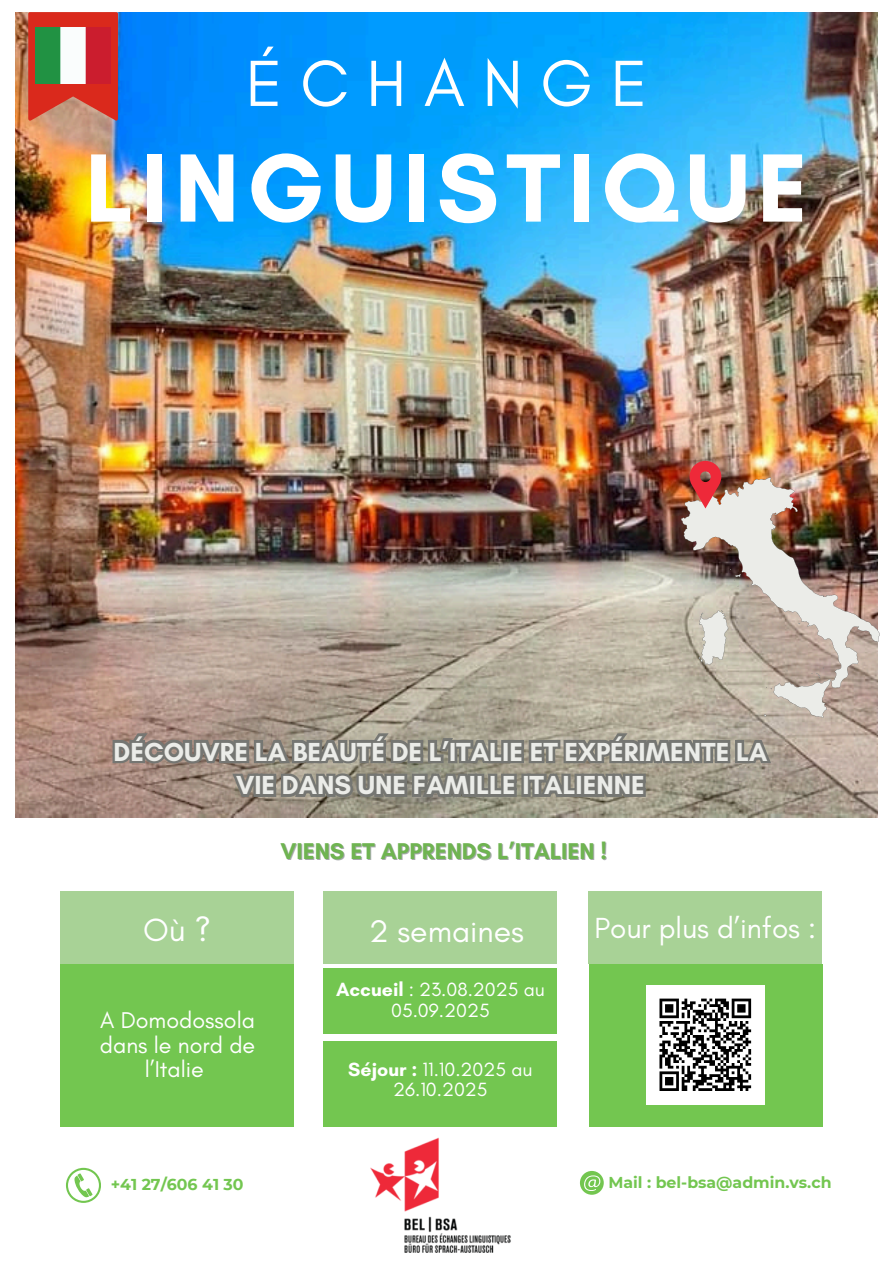
<style>
.page{position:relative;width:893px;height:1263px;background:#fff}
.page>*{position:absolute;margin:0;border:0;box-sizing:border-box;transform-origin:0 0}
.t1{font:700 98.85px "Glacial Indifference";letter-spacing:.075em;color:#fff}
.t2{font:66.45px "Glacial Indifference";letter-spacing:.265em;color:#fff}
.t3{font:32.62px "Glacial Indifference";color:#fff}
.t4{font:31.88px "Glacial Indifference";color:#fff}
.t5{font:29.62px "Glacial Indifference";color:#fff}
.t6{font:700 26.55px/33.8px "Glacial Indifference";color:#ebece8;text-align:center}
.t7{font:23.25px/24.8px "Glacial Indifference";color:#fff;text-align:center}
.t8{font:700 23.25px "Glacial Indifference";color:#6fb451}
.t9{font:19.5px/20.9px "Glacial Indifference";color:#fff;text-align:center}
.t10{font:700 15.75px "Montserrat";color:#73c650}
.s1{font-weight:700}
</style>
<div class="page">
<img style="left:15px;top:12px;width:863px;height:805px">
<svg style="left:580px;top:1171px;width:23px;height:23px"></svg>
<div style="left:60px;top:964px;width:234px;height:162px;background:#73c650"></div>
<div style="left:60px;top:891px;width:234px;height:73px;background:#a8d296"></div>
<div style="left:324px;top:891px;width:233px;height:73px;background:#a8d296"></div>
<div style="left:589px;top:891px;width:233px;height:73px;background:#a8d296"></div>
<div style="left:324px;top:969px;width:233px;height:65px;background:#73c650"></div>
<div style="left:589px;top:964px;width:233px;height:162px;background:#73c650"></div>
<svg style="left:28px;top:12px;width:90px;height:109px;background:#d53f30"></svg>
<img style="left:370px;top:1137px;width:141px;height:116px">
<svg style="left:66px;top:1168px;width:35px;height:35px"></svg>
<img style="left:681px;top:461px;width:199px;height:257px">
<div style="left:324px;top:1041px;width:233px;height:85px;background:#73c650"></div>
<img style="left:646px;top:986px;width:118px;height:118px">
<img style="left:35px;top:27px;width:76px;height:57px">
<svg style="left:110px;top:725px;width:664px;height:83px;background:#908a7f"></svg>
<p class="t2" style="left:246px;top:43px;width:403px">ÉCHANGE</p>
<h4 class="t1" style="left:85px;top:128px;width:724px">LINGUISTIQUE</h4>
<p class="t6" style="left:113px;top:734px;width:655px">DÉCOUVRE LA BEAUTÉ DE L’ITALIE ET EXPÉRIMENTE LA<br>VIE DANS UNE FAMILLE ITALIENNE</p>
<h3 class="t8" style="left:280px;top:837px;width:328px">VIENS ET APPRENDS L’ITALIEN !</h3>
<h3 class="t3" style="left:143px;top:909px;width:69px">Où ?</h3>
<h6 class="t4" style="left:369px;top:911px;width:156px">2 semaines</h6>
<h5 class="t5" style="left:594px;top:910px;width:223px">Pour plus d’infos :</h5>
<p class="t7" style="left:100px;top:1007px;width:157px">A Domodossola dans le nord de l’Italie</p>
<p class="t9" style="left:336px;top:979px;width:210px"><span class="s1">Accueil</span> : 23.08.2025 au<br>05.09.2025</p>
<p class="t9" style="left:348px;top:1058px;width:186px"><span class="s1">Séjour :</span> 11.10.2025 au<br>26.10.2025</p>
<p class="t10" style="left:111px;top:1175px;width:134px">+41 27/606 41 30</p>
<p class="t10" style="left:608px;top:1172px;width:225px">Mail : bel-bsa@admin.vs.ch</p>
</div>
